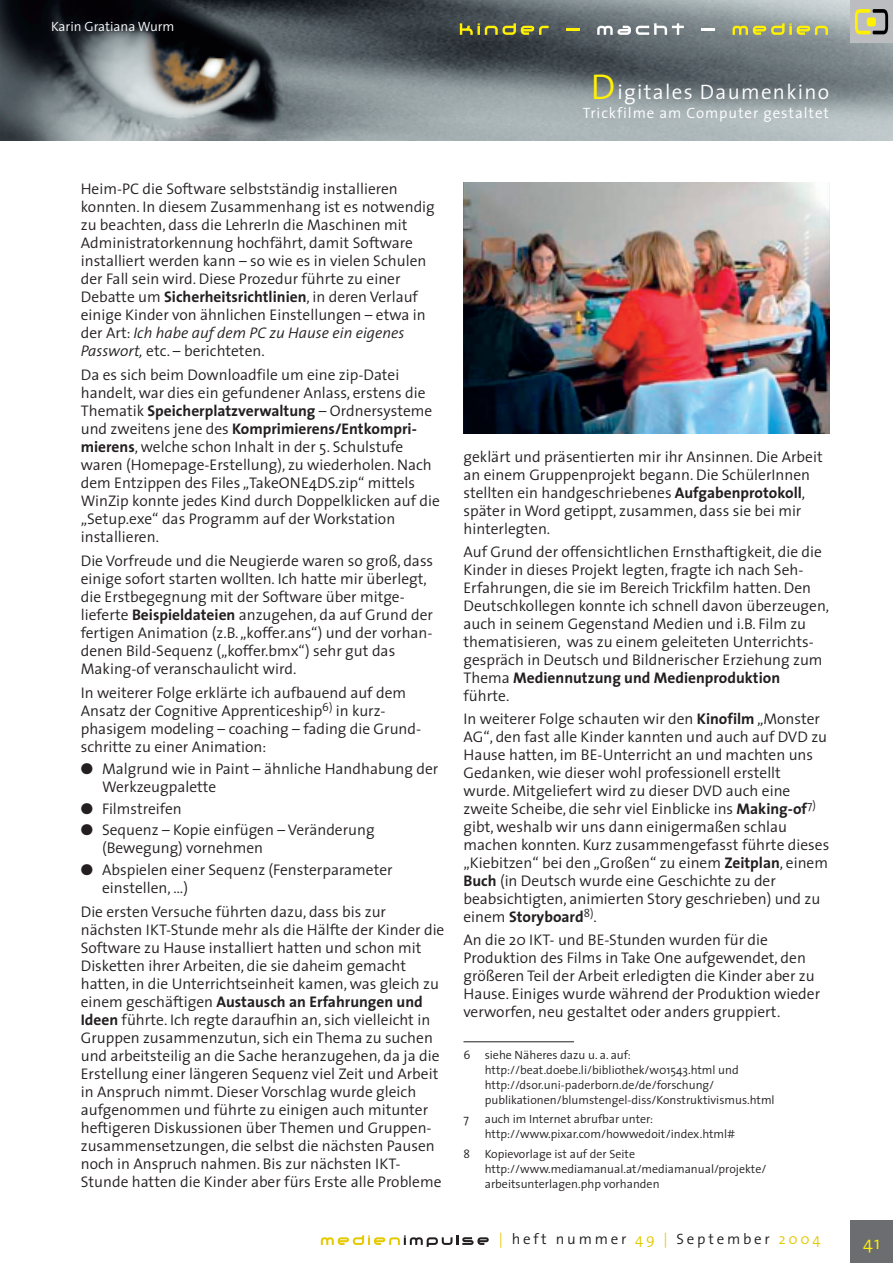
<style>
.page{position:relative;width:893px;height:1263px;background:#fff}
.page>*{position:absolute;margin:0;border:0;box-sizing:border-box;transform-origin:0 0}
.t1{font:300 21px "The Sans";letter-spacing:.06em;color:#fff}
.t2{font:300 18px "The Sans";color:#fff101}
.t3{font:300 15.45px/18px "The Sans";color:#231f20}
.t4{font:300 15px "The Sans";letter-spacing:.06em;color:#fff}
.t5{font:300 15px "The Sans";letter-spacing:.185em;color:#231f20}
.t6{font:300 13.5px "The Sans";color:#fff}
.t7{font:300 12px/15px "The Sans";color:#231f20}
.s1{font-size:36px;color:#fff101}
.s2{font-weight:700}
.s3{font-style:italic}
.s4{color:#e5c902}
</style>
<div class="page">
<div style="left:850px;top:1220px;width:43px;height:43px;background:#6c6d70"></div>
<img style="left:0;top:0;width:893px;height:140px">
<div style="left:850px;top:0;width:43px;height:43px;background:#bcbdc0"></div>
<svg style="left:854px;top:9px;width:34px;height:25px"></svg>
<svg style="left:460px;top:23px;width:89px;height:12px"></svg>
<svg style="left:566px;top:28px;width:14px;height:2px"></svg>
<svg style="left:597px;top:23px;width:87px;height:12px"></svg>
<svg style="left:701px;top:28px;width:14px;height:2px"></svg>
<svg style="left:732px;top:23px;width:95px;height:12px"></svg>
<svg style="left:321px;top:1235px;width:168px;height:12px"></svg>
<hr style="left:463px;top:1041px;width:111px;height:1px;background:#231f20">
<img style="left:463px;top:183px;width:366px;height:251px">
<p class="t6" style="left:51px;top:22px;width:125px">Karin Gratiana Wurm</p>
<h1 class="t1" style="left:591px;top:85px;width:240px"><span class="s1">D</span>igitales Daumenkino</h1>
<p class="t4" style="left:583px;top:107px;width:248px">Trickfilme am Computer gestaltet</p>
<p class="t3" style="left:81px;top:182px;width:356px">Heim-PC die Software selbstständig installieren konnten. In diesem Zusammenhang ist es notwendig zu beachten, dass die LehrerIn die Maschinen mit Administratorkennung hochfährt, damit Software installiert werden kann – so wie es in vielen Schulen der Fall sein wird. Diese Prozedur führte zu einer Debatte um <span class="s2">Sicherheitsrichtlinien</span>, in deren Verlauf einige Kinder von ähnlichen Einstellungen – etwa in der Art: <span class="s3">Ich habe auf dem PC zu Hause ein eigenes Passwort,</span> etc. – berichteten.</p>
<p class="t3" style="left:81px;top:368px;width:361px">Da es sich beim Downloadfile um eine zip-Datei handelt, war dies ein gefundener Anlass, erstens die Thematik <span class="s2">Speicherplatzverwaltung</span> – Ordnersysteme und zweitens jene des <span class="s2">Komprimierens/Entkompri&shy;mierens</span>, welche schon Inhalt in der 5. Schulstufe waren (Homepage-Erstellung), zu wiederholen. Nach dem Entzippen des Files „TakeONE4DS.zip“ mittels WinZip konnte jedes Kind durch Doppelklicken auf die „Setup.exe“ das Programm auf der Workstation installieren.</p>
<p class="t3" style="left:81px;top:554px;width:354px">Die Vorfreude und die Neugierde waren so groß, dass einige sofort starten wollten. Ich hatte mir überlegt, die Erstbegegnung mit der Software über mitge&shy;lieferte <span class="s2">Beispieldateien</span> anzugehen, da auf Grund der fertigen Animation (z.B. „koffer.ans“) und der vorhan&shy;denen Bild-Sequenz („koffer.bmx“) sehr gut das Making-of veranschaulicht wird.</p>
<p class="t3" style="left:81px;top:686px;width:342px">In weiterer Folge erklärte ich aufbauend auf dem Ansatz der Cognitive Apprenticeship<sup>6)</sup> in kurz&shy;phasigem modeling – coaching – fading die Grund&shy;schritte zu einer Animation:</p>
<p class="t3" style="left:102px;top:761px;width:338px;text-indent:-21px">● Malgrund wie in Paint – ähnliche Handhabung der<br>Werkzeugpalette</p>
<p class="t3" style="left:81px;top:801px;width:102px">● Filmstreifen</p>
<p class="t3" style="left:102px;top:823px;width:274px;text-indent:-21px">● Sequenz – Kopie einfügen – Veränderung (Bewegung) vornehmen</p>
<p class="t3" style="left:102px;top:863px;width:292px;text-indent:-21px">● Abspielen einer Sequenz (Fensterparameter einstellen, …)</p>
<p class="t3" style="left:81px;top:904px;width:365px">Die ersten Versuche führten dazu, dass bis zur nächsten IKT-Stunde mehr als die Hälfte der Kinder die Software zu Hause installiert hatten und schon mit Disketten ihrer Arbeiten, die sie daheim gemacht hatten, in die Unterrichtseinheit kamen, was gleich zu einem geschäftigen <span class="s2">Austausch an Erfahrungen und Ideen</span> führte. Ich regte daraufhin an, sich vielleicht in Gruppen zusammenzutun, sich ein Thema zu suchen und arbeitsteilig an die Sache heranzugehen, da ja die Erstellung einer längeren Sequenz viel Zeit und Arbeit in Anspruch nimmt. Dieser Vorschlag wurde gleich aufgenommen und führte zu einigen auch mitunter heftigeren Diskussionen über Themen und Gruppen&shy;zusammensetzungen, die selbst die nächsten Pausen noch in Anspruch nahmen. Bis zur nächsten IKT-Stunde hatten die Kinder aber fürs Erste alle Probleme</p>
<p class="t3" style="left:463px;top:450px;width:361px">geklärt und präsentierten mir ihr Ansinnen. Die Arbeit an einem Gruppenprojekt begann. Die SchülerInnen stellten ein handgeschriebenes <span class="s2">Aufgabenprotokoll</span>, später in Word getippt, zusammen, dass sie bei mir hinterlegten.</p>
<p class="t3" style="left:463px;top:545px;width:367px">Auf Grund der offensichtlichen Ernsthaftigkeit, die die Kinder in dieses Projekt legten, fragte ich nach Seh-Erfahrungen, die sie im Bereich Trickfilm hatten. Den Deutschkollegen konnte ich schnell davon überzeugen, auch in seinem Gegenstand Medien und i.B. Film zu thematisieren, was zu einem geleiteten Unterrichts&shy;gespräch in Deutsch und Bildnerischer Erziehung zum Thema <span class="s2">Mediennutzung und Medienproduktion </span>führte.</p>
<p class="t3" style="left:463px;top:712px;width:367px">In weiterer Folge schauten wir den <span class="s2">Kinofilm</span> „Monster AG“, den fast alle Kinder kannten und auch auf DVD zu Hause hatten, im BE-Unterricht an und machten uns Gedanken, wie dieser wohl professionell erstellt wurde. Mitgeliefert wird zu dieser DVD auch eine zweite Scheibe, die sehr viel Einblicke ins <span class="s2">Making-of</span><sup>7) </sup>gibt, weshalb wir uns dann einigermaßen schlau machen konnten. Kurz zusammengefasst führte dieses „Kiebitzen“ bei den „Großen“ zu einem <span class="s2">Zeitplan</span>, einem <span class="s2">Buch</span> (in Deutsch wurde eine Geschichte zu der beabsichtigten, animierten Story geschrieben) und zu einem <span class="s2">Storyboard</span><sup>8)</sup>.</p>
<p class="t3" style="left:463px;top:932px;width:358px">An die 20 IKT- und BE-Stunden wurden für die Produktion des Films in Take One aufgewendet, den größeren Teil der Arbeit erledigten die Kinder aber zu Hause. Einiges wurde während der Produktion wieder verworfen, neu gestaltet oder anders gruppiert.</p>
<p class="t7" style="left:485px;top:1049px;width:291px;text-indent:-21px">6 siehe Näheres dazu u. a. auf: http://beat.doebe.li/bibliothek/w01543.html und http://dsor.uni-paderborn.de/de/forschung/ publikationen/blumstengel-diss/Konstruktivismus.html</p>
<p class="t7" style="left:463px;top:1113px;width:7px">7</p>
<p class="t7" style="left:485px;top:1113px;width:252px">auch im Internet abrufbar unter: http://www.pixar.com/howwedoit/index.html#</p>
<p class="t7" style="left:485px;top:1147px;width:283px;text-indent:-21px">8 Kopievorlage ist auf der Seite http://www.mediamanual.at/mediamanual/projekte/ arbeitsunterlagen.php vorhanden</p>
<p class="t5" style="left:499px;top:1234px;width:323px"><span class="s4">|</span> heft nummer <span class="s4">49 |</span> September <span class="s4">2004</span></p>
<p class="t2" style="left:863px;top:1237px;width:18px">41</p>
</div>
